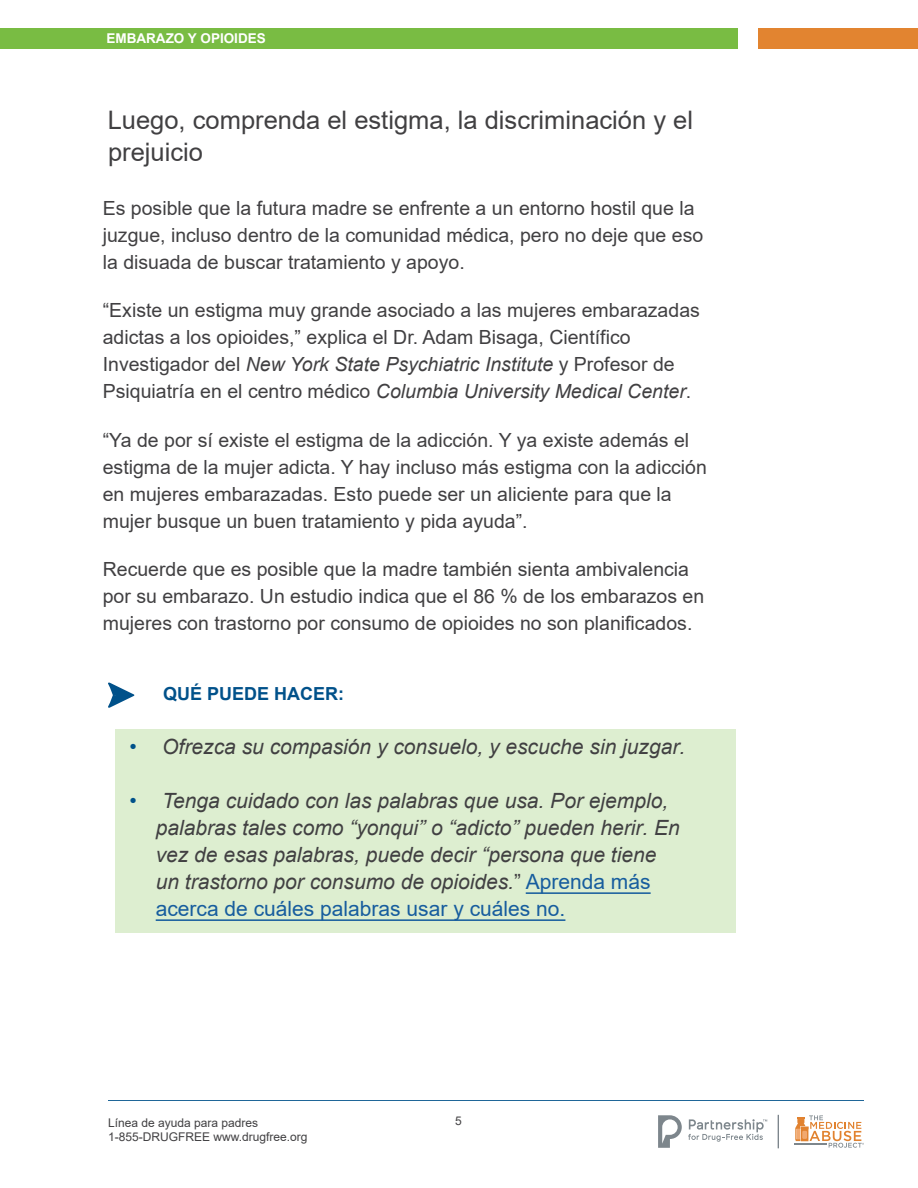
<style>
.page{position:relative;width:918px;height:1188px;background:#fff}
.page>*{position:absolute;margin:0;border:0;box-sizing:border-box;transform-origin:0 0}
.t1{font:25.5px/31.5px "Arial";color:#414042}
.t2{font:italic 21px/27px "Arial";color:#414042}
.t3{font:19.5px/27px "Arial";color:#414042}
.t4{font:700 18px "Arial";color:#00518a}
.t5{font:700 13.5px "Arial";color:#fff}
.t6{font:12px/14.4px "Arial";color:#414042}
.s1{font-style:italic}
.s2{font-style:normal;color:#00518a}
.s3{font-style:normal}
.s4{font-style:normal;color:#175d9e}
</style>
<div class="page">
<hr style="left:108px;top:1100px;width:756px;height:1px;background:#00518a">
<div style="left:0;top:28px;width:738px;height:21px;background:#79bc43"></div>
<div style="left:758px;top:28px;width:160px;height:21px;background:#e28430"></div>
<svg style="left:658px;top:1115px;width:24px;height:33px"></svg>
<svg style="left:688px;top:1119px;width:79px;height:23px"></svg>
<svg style="left:795px;top:1115px;width:69px;height:33px"></svg>
<div style="left:778px;top:1115px;width:1px;height:33px;border:1px solid #7d868c"></div>
<div style="left:115px;top:730px;width:621px;height:203px;background:#ddeed0"></div>
<svg style="left:108px;top:683px;width:26px;height:25px"></svg>
<hr style="left:526px;top:892px;width:125px;height:2px;background:#175d9e">
<hr style="left:156px;top:919px;width:409px;height:2px;background:#175d9e">
<p class="t5" style="left:106px;top:29px;width:161px">EMBARAZO Y OPIOIDES</p>
<p class="t1" style="left:108px;top:105px;width:587px">Luego, comprenda el estigma, la discriminación y el prejuicio</p>
<p class="t3" style="left:103px;top:194px;width:602px">Es posible que la futura madre se enfrente a un entorno hostil que la juzgue, incluso dentro de la comunidad médica, pero no deje que eso la disuada de buscar tratamiento y apoyo.</p>
<p class="t3" style="left:103px;top:296px;width:599px">“Existe un estigma muy grande asociado a las mujeres embarazadas adictas a los opioides,” explica el Dr. Adam Bisaga, Científico Investigador del <span class="s1">New York State Psychiatric Institute</span> y Profesor de Psiquiatría en el centro médico <span class="s1">Columbia University Medical Center</span>.</p>
<p class="t3" style="left:103px;top:427px;width:606px">“Ya de por sí existe el estigma de la adicción. Y ya existe además el estigma de la mujer adicta. Y hay incluso más estigma con la adicción en mujeres embarazadas. Esto puede ser un aliciente para que la mujer busque un buen tratamiento y pida ayuda”.</p>
<p class="t3" style="left:103px;top:556px;width:603px">Recuerde que es posible que la madre también sienta ambivalencia por su embarazo. Un estudio indica que el 86 % de los embarazos en mujeres con trastorno por consumo de opioides no son planificados.</p>
<p class="t4" style="left:163px;top:681px;width:183px">QUÉ PUEDE HACER:</p>
<p class="t2" style="left:129px;top:734px;width:557px"><span class="s2">•</span> Ofrezca su compasión y consuelo, y escuche sin juzgar.</p>
<p class="t2" style="left:156px;top:788px;width:526px;text-indent:-26px"><span class="s2">•</span> Tenga cuidado con las palabras que usa. Por ejemplo, palabras tales como “yonqui” o “adicto” pueden herir. En vez de esas palabras, puede decir “persona que tiene un trastorno por consumo de opioides.<span class="s3">”</span> <span class="s4">Aprenda más acerca de cuáles palabras usar y cuáles no.</span></p>
<p class="t6" style="left:108px;top:1115px;width:201px">Línea de ayuda para padres<br>1-855-DRUGFREE www.drugfree.org</p>
<p class="t6" style="left:455px;top:1114px;width:8px">5</p>
</div>
